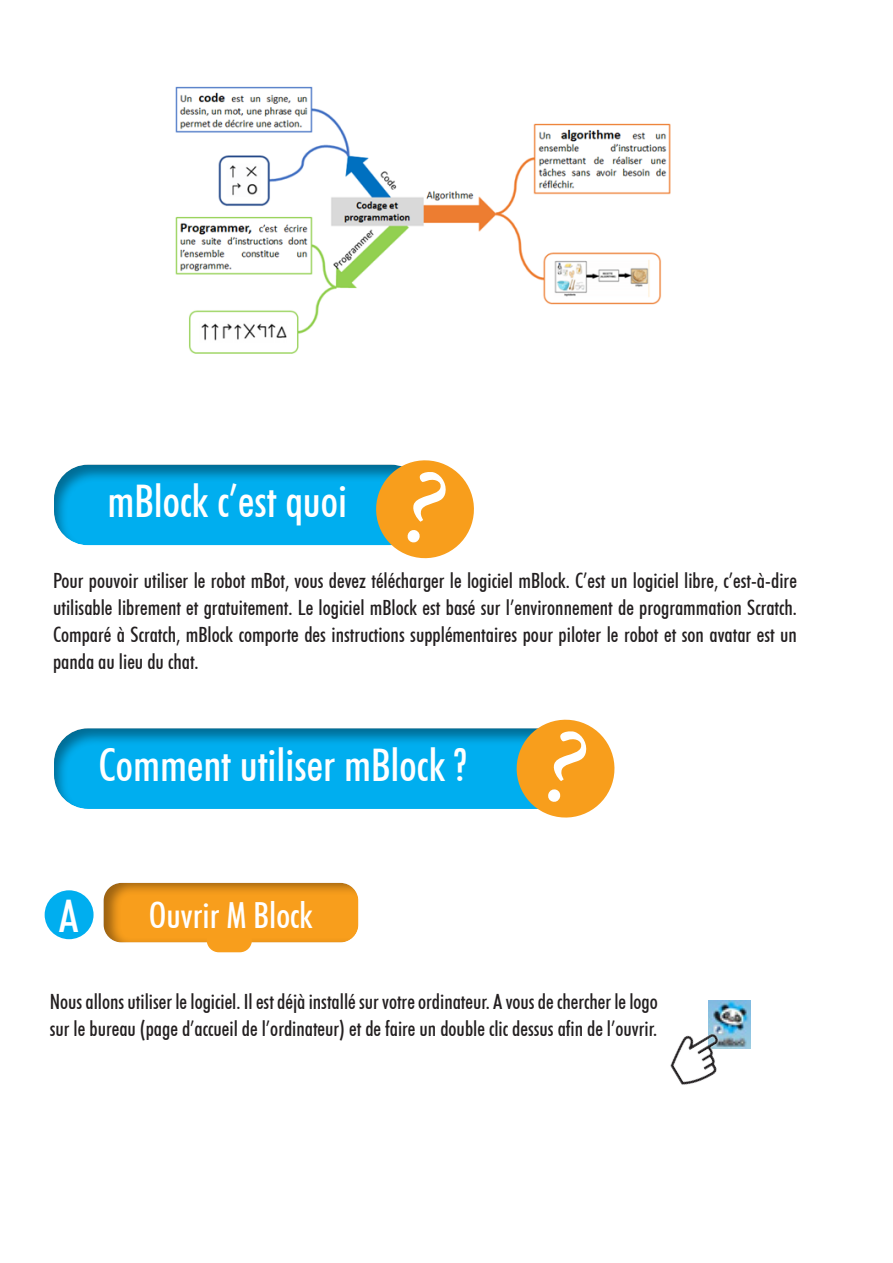
<style>
.page{position:relative;width:893px;height:1263px;background:#fff}
.page>*{position:absolute;margin:0;border:0;box-sizing:border-box;transform-origin:0 0}
.t1{font:500 condensed 45px "Futura BT";color:#fff}
.t2{font:500 condensed 36px "Futura BT";color:#fff}
.t3{font:500 condensed 21px/27px "Futura BT";color:#231f20;text-align:justify}
</style>
<div class="page">
<div style="left:51px;top:462px;width:375px;height:84px;background:#231f20;opacity:.43"></div>
<img style="left:175px;top:86px;width:496px;height:268px">
<div style="left:51px;top:726px;width:551px;height:84px;background:#231f20;opacity:.43"></div>
<div style="left:102px;top:880px;width:258px;height:63px;background:#231f20;opacity:.43"></div>
<div style="left:207px;top:928px;width:45px;height:24px;background:#f89e1c;border-radius:12px"></div>
<div style="left:45px;top:890px;width:49px;height:49px;background:#00aeef;border-radius:50%"></div>
<img style="left:708px;top:1001px;width:42px;height:48px">
<img style="left:670px;top:1014px;width:74px;height:71px">
<svg style="left:370px;top:460px;width:104px;height:99px"></svg>
<svg style="left:510px;top:719px;width:105px;height:99px"></svg>
<p class="t1" style="left:107px;top:473px;width:241px">mBlock c’est quoi</p>
<p class="t3" style="left:53px;top:567px;width:745px">Pour pouvoir utiliser le robot mBot, vous devez télécharger le logiciel mBlock. C’est un logiciel libre, c’est-à-dire utilisable librement et gratuitement. Le logiciel mBlock est basé sur l’environnement de programmation Scratch.<br>Comparé à Scratch, mBlock comporte des instructions supplémentaires pour piloter le robot et son avatar est un panda au lieu du chat.</p>
<p class="t1" style="left:99px;top:737px;width:369px">Comment utiliser mBlock ?</p>
<p class="t1" style="left:59px;top:889px;width:21px">A</p>
<p class="t2" style="left:149px;top:894px;width:166px">Ouvrir M Block</p>
<p class="t3" style="left:50px;top:988px;width:610px">Nous allons utiliser le logiciel. Il est déjà installé sur votre ordinateur. A vous de chercher le logo</p>
<p class="t3" style="left:50px;top:1015px;width:609px">sur le bureau (page d’accueil de l’ordinateur) et de faire un double clic dessus afin de l’ouvrir.</p>
</div>
